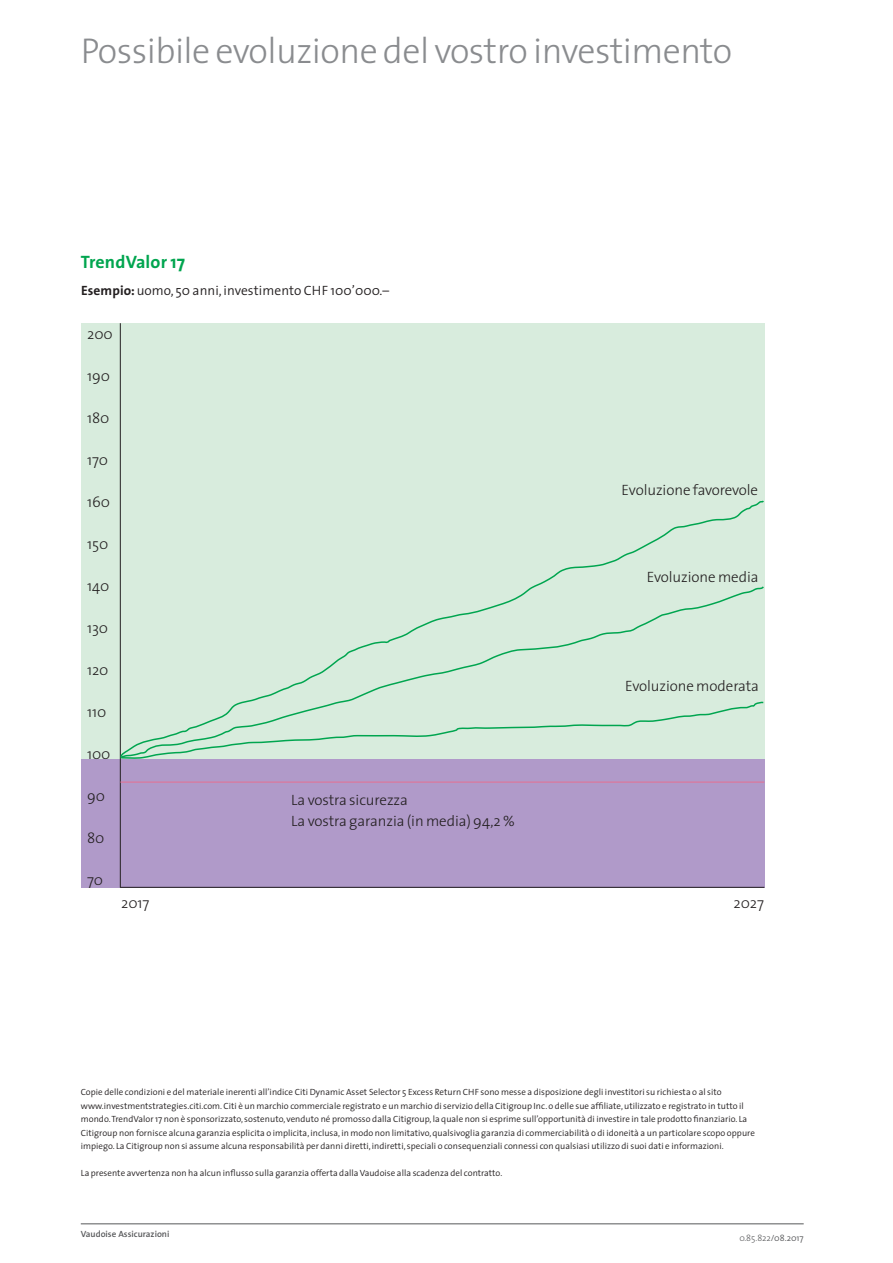
<style>
.page{position:relative;width:893px;height:1263px;background:#fff}
.page>*{position:absolute;margin:0;border:0;box-sizing:border-box;transform-origin:0 0}
.t1{font:300 36px "The Sans";letter-spacing:-.015em;color:#8a8c8f}
.t2{font:700 18px "The Sans";letter-spacing:.01em;color:#00a54f}
.t3{font:300 15px/21px "The Sans";letter-spacing:-.005em;color:#231f20}
.t4{font:300 13.5px "The Sans";letter-spacing:.005em;color:#231f20}
.t5{font:300 9px/13.5px "The Sans";letter-spacing:.005em;color:#231f20}
.t6{font:600 9px "The Sans";color:#57585a}
.t7{font:300 9px "The Sans";color:#57585a}
.s1{font-weight:700}
.s2{font-style:inherit}
</style>
<div class="page">
<div style="left:81px;top:759px;width:683px;height:129px;background:#b09ac9"></div>
<div style="left:81px;top:323px;width:683px;height:436px;background:#d8ecdd"></div>
<hr style="left:120px;top:323px;width:1px;height:565px;background:#231f20">
<hr style="left:120px;top:887px;width:644px;height:1px;background:#231f20">
<hr style="left:120px;top:782px;width:644px;height:1px;background:#e76f91">
<svg style="left:120px;top:499px;width:645px;height:86px"></svg>
<svg style="left:119px;top:585px;width:646px;height:173px"></svg>
<svg style="left:120px;top:701px;width:645px;height:58px"></svg>
<hr style="left:81px;top:1223px;width:723px;height:1px;background:#57585a">
<h1 class="t1" style="left:81px;top:21px;width:653px">Possibile evoluzione del vostro investimento</h1>
<h2 class="t2" style="left:81px;top:247px;width:106px">TrendValor 17</h2>
<h3 class="t4" style="left:81px;top:279px;width:310px"><span class="s1">Esempio:</span> uomo, 50 anni, investimento CHF 100’000.–</h3>
<h3 class="t3" style="left:87px;top:323px;width:27px">200</h3>
<h3 class="t3" style="left:87px;top:365px;width:24px">190</h3>
<h3 class="t3" style="left:87px;top:407px;width:24px">180</h3>
<h3 class="t3" style="left:87px;top:449px;width:23px">170</h3>
<h3 class="t3" style="left:87px;top:491px;width:24px">160</h3>
<h3 class="t3" style="left:87px;top:533px;width:23px">150</h3>
<h3 class="t3" style="left:87px;top:575px;width:24px">140</h3>
<h3 class="t3" style="left:87px;top:617px;width:23px">130</h3>
<h3 class="t3" style="left:87px;top:659px;width:23px">120</h3>
<h3 class="t3" style="left:87px;top:701px;width:21px">110</h3>
<h3 class="t3" style="left:87px;top:743px;width:25px">100</h3>
<h3 class="t3" style="left:87px;top:785px;width:19px">90</h3>
<h3 class="t3" style="left:87px;top:827px;width:19px">80</h3>
<h3 class="t3" style="left:87px;top:869px;width:18px">70</h3>
<h3 class="t3" style="left:291px;top:789px;width:225px">La vostra sicurezza<br>La vostra garanzia (in media) 94,2 %</h3>
<h3 class="t3" style="left:622px;top:479px;width:138px">Evoluzione favorevole</h3>
<h3 class="t3" style="left:647px;top:566px;width:113px">Evoluzione media</h3>
<h3 class="t3" style="left:625px;top:675px;width:135px">Evoluzione moderata</h3>
<h3 class="t3" style="left:121px;top:892px;width:30px">2017</h3>
<h3 class="t3" style="left:733px;top:892px;width:32px">2027</h3>
<p class="t5" style="left:81px;top:1085px;width:676px">Copie delle condizioni e del materiale inerenti all’indice Citi Dynamic Asset Selector 5 Excess Return CHF sono messe a disposizione degli investitori su richiesta o al sito www.investmentstrategies.citi.com. Citi è un marchio commerciale registrato e un marchio di servizio della Citigroup Inc. o delle sue affiliate, utilizzato e registrato in tutto il mondo. TrendValor 17 non è sponsorizzato, sostenuto, venduto né promosso dalla Citigroup, la quale non si esprime sull’opportunità di investire in tale prodotto finanziario. La Citigroup non fornisce alcuna garanzia esplicita o implicita, inclusa, in modo non limitativo, qualsivoglia garanzia di commerciabilità o di idoneità a un particolare scopo oppure impiego. La Citigroup non si assume alcuna responsabilità per danni diretti, indiretti, speciali o consequenziali connessi con qualsiasi utilizzo di suoi dati e informazioni.</p>
<p class="t5" style="left:81px;top:1166px;width:423px">La presente avvertenza non ha alcun influsso sulla garanzia offerta dalla Vaudoise alla scadenza del contratto.</p>
<p class="t6" style="left:81px;top:1226px;width:90px">Vaudoise Assicurazioni</p>
<p class="t7" style="left:739px;top:1231px;width:66px">0.85.822<span class="s2">/08.2017</span></p>
</div>
